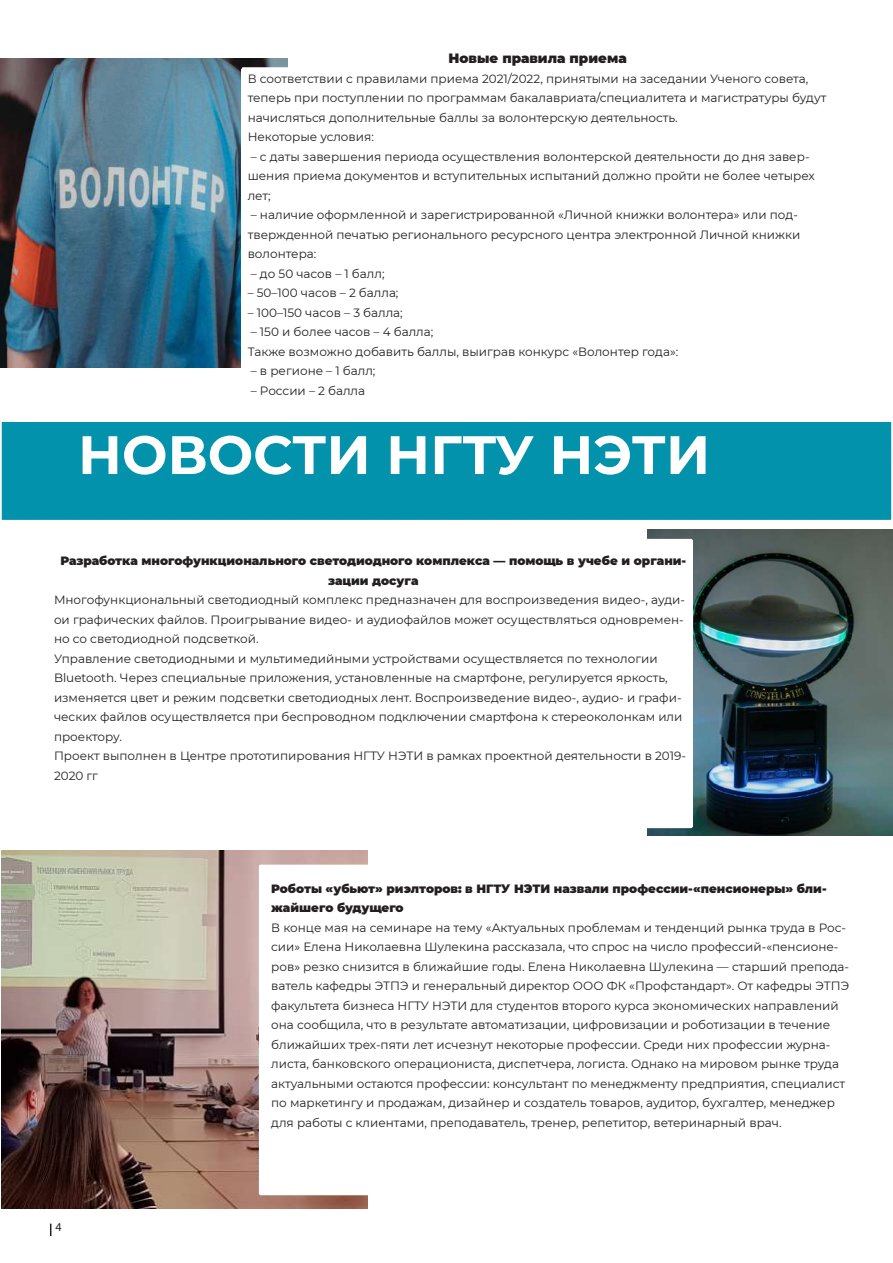
<style>
.page{position:relative;width:893px;height:1263px;background:#fff}
.page>*{position:absolute;margin:0;border:0;box-sizing:border-box;transform-origin:0 0}
.t1{font:700 54px "Montserrat";color:#fff}
.t2{font:900 13.5px "Montserrat";color:#231f20}
.t3{font:12px/19.5px "Montserrat";color:#231f20}
.t4{font:900 12px/19.5px "Montserrat";color:#231f20;text-align:center}
.t5{font:12px "Myriad Pro";color:#231f20}
</style>
<div class="page">
<svg style="left:50px;top:1224px;width:1px;height:12px"></svg>
<div style="left:0;top:421px;width:892px;height:99px;background:#0392ab"></div>
<img style="left:0;top:58px;width:287px;height:310px">
<img style="left:647px;top:530px;width:246px;height:306px">
<img style="left:2px;top:851px;width:366px;height:358px">
<svg style="left:241px;top:67px;width:47px;height:301px"></svg>
<svg style="left:259px;top:864px;width:109px;height:331px"></svg>
<svg style="left:647px;top:539px;width:46px;height:289px"></svg>
<p class="t2" style="left:449px;top:48px;width:180px">Новые правила приема</p>
<p class="t3" style="left:248px;top:68px;width:580px">В соответствии с правилами приема 2021/2022, принятыми на заседании Ученого совета, теперь при поступлении по программам бакалавриата/специалитета и магистратуры будут начисляться дополнительные баллы за волонтерскую деятельность.<br>Некоторые условия:</p>
<p class="t3" style="left:248px;top:146px;width:569px">– с даты завершения периода осуществления волонтерской деятельности до дня завер&shy;шения приема документов и вступительных испытаний должно пройти не более четырех лет;</p>
<p class="t3" style="left:248px;top:205px;width:554px">– наличие оформленной и зарегистрированной «Личной книжки волонтера» или под&shy;твержденной печатью регионального ресурсного центра электронной Личной книжки волонтера:</p>
<p class="t3" style="left:251px;top:263px;width:135px">– до 50 часов – 1 балл;</p>
<p class="t3" style="left:248px;top:283px;width:152px">– 50–100 часов – 2 балла;</p>
<p class="t3" style="left:248px;top:302px;width:157px">– 100–150 часов – 3 балла;</p>
<p class="t3" style="left:248px;top:322px;width:432px">– 150 и более часов – 4 балла;<br>Также возможно добавить баллы, выиграв конкурс «Волонтер года»:</p>
<p class="t3" style="left:251px;top:361px;width:126px">– в регионе – 1 балл;</p>
<p class="t3" style="left:251px;top:380px;width:116px">– России – 2 балла</p>
<h1 class="t1" style="left:78px;top:416px;width:634px">НОВОСТИ НГТУ НЭТИ</h1>
<p class="t4" style="left:60px;top:551px;width:627px">Разработка многофункционального светодиодного комплекса — помощь в учебе и органи&shy;зации досуга</p>
<p class="t3" style="left:54px;top:590px;width:634px">Многофункциональный светодиодный комплекс предназначен для воспроизведения видео-, ауди&shy;ои графических файлов. Проигрывание видео- и аудиофайлов может осуществляться одновремен&shy;но со светодиодной подсветкой.<br>Управление светодиодными и мультимедийными устройствами осуществляется по технологии Bluetooth. Через специальные приложения, установленные на смартфоне, регулируется яркость, изменяется цвет и режим подсветки светодиодных лент. Воспроизведение видео-, аудио- и графи&shy;ческих файлов осуществляется при беспроводном подключении смартфона к стереоколонкам или проектору.<br>Проект выполнен в Центре прототипирования НГТУ НЭТИ в рамках проектной деятельности в 2019- 2020 гг</p>
<p class="t5" style="left:55px;top:1219px;width:8px">4</p>
<p class="t4" style="left:271px;top:878px;width:557px;text-align:left">Роботы «убьют» риэлторов: в НГТУ НЭТИ назвали профессии-«пенсионеры» бли&shy;жайшего будущего</p>
<p class="t3" style="left:271px;top:917px;width:579px">В конце мая на семинаре на тему «Актуальных проблемам и тенденций рынка труда в Рос&shy;сии» Елена Николаевна Шулекина рассказала, что спрос на число профессий-«пенсионе&shy;ров» резко снизится в ближайшие годы. Елена Николаевна Шулекина — старший препода&shy;ватель кафедры ЭТПЭ и генеральный директор ООО ФК «Профстандарт». От кафедры ЭТПЭ факультета бизнеса НГТУ НЭТИ для студентов второго курса экономических направлений она сообщила, что в результате автоматизации, цифровизации и роботизации в течение ближайших трех-пяти лет исчезнут некоторые профессии. Среди них профессии журна&shy;листа, банковского операциониста, диспетчера, логиста. Однако на мировом рынке труда актуальными остаются профессии: консультант по менеджменту предприятия, специалист по маркетингу и продажам, дизайнер и создатель товаров, аудитор, бухгалтер, менеджер для работы с клиентами, преподаватель, тренер, репетитор, ветеринарный врач.</p>
</div>
